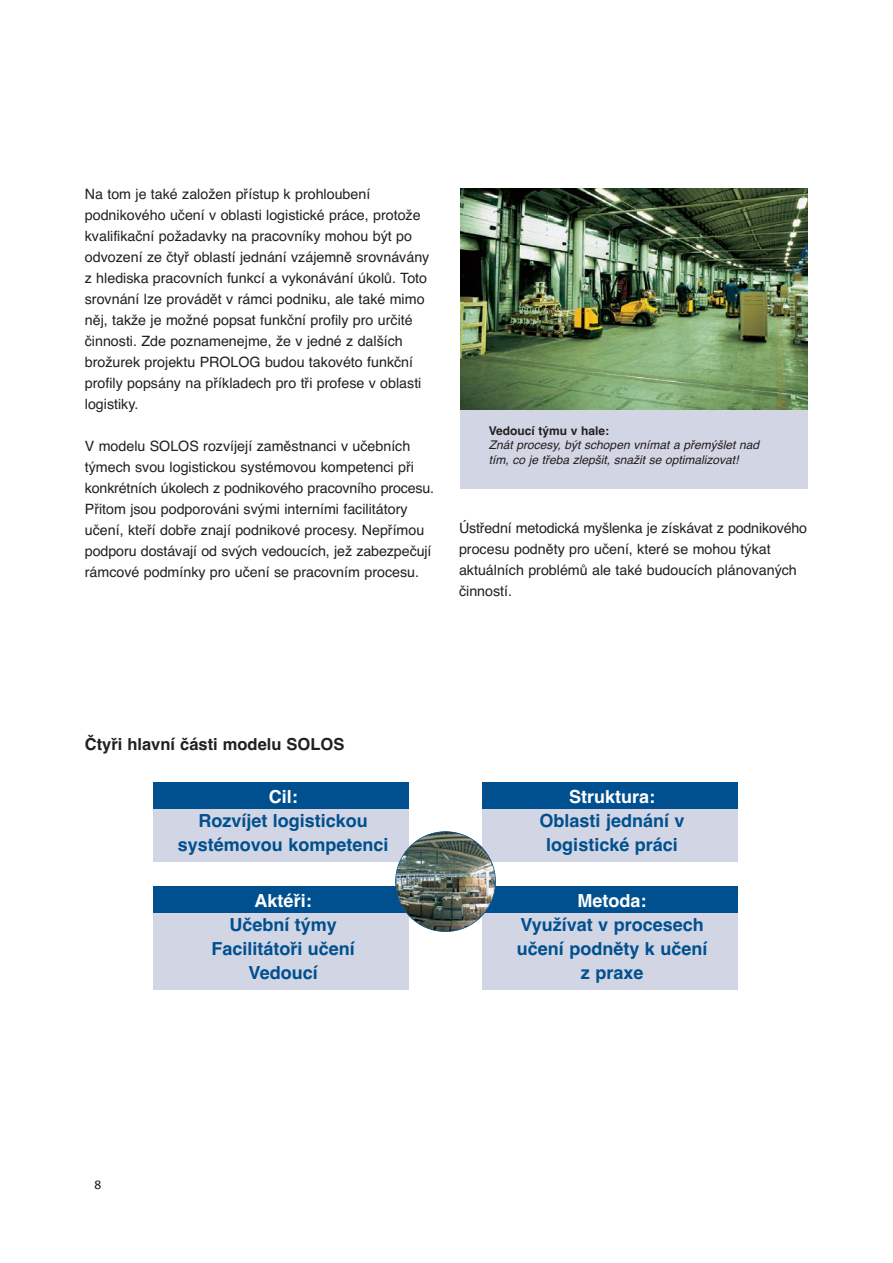
<style>
.page{position:relative;width:893px;height:1263px;background:#fff}
.page>*{position:absolute;margin:0;border:0;box-sizing:border-box;transform-origin:0 0}
.t1{font:700 18px/24px "Helvetica CE";color:#00508f;text-align:center}
.t2{font:700 18px "Helvetica CE";color:#fff}
.t3{font:700 16.5px "Helvetica CE";color:#231f20}
.t4{font:14.25px/21px "Helvetica CE";color:#231f20}
.t5{font:12.75px "Meta Plus Book Caps";color:#231f20}
.t6{font:italic 12px/14.4px "Helvetica CE";color:#231f20}
.t7{font:700 12px "Helvetica CE";color:#231f20}
</style>
<div class="page">
<div style="left:460px;top:225px;width:348px;height:263px;background:#d2d5e4"></div>
<div style="left:153px;top:783px;width:256px;height:79px;background:#d2d5e4"></div>
<div style="left:153px;top:783px;width:256px;height:26px;background:#00508f"></div>
<div style="left:482px;top:783px;width:256px;height:79px;background:#d2d5e4"></div>
<div style="left:482px;top:783px;width:255px;height:26px;background:#00508f"></div>
<div style="left:153px;top:887px;width:256px;height:102px;background:#d2d5e4"></div>
<div style="left:153px;top:887px;width:256px;height:26px;background:#00508f"></div>
<div style="left:482px;top:887px;width:256px;height:102px;background:#d2d5e4"></div>
<div style="left:482px;top:887px;width:255px;height:26px;background:#00508f"></div>
<img style="left:461px;top:188px;width:347px;height:222px">
<img style="left:396px;top:832px;width:99px;height:99px;border-radius:50%">
<div style="left:395px;top:831px;width:101px;height:101px;border:2px solid #00508f;border-radius:50%"></div>
<p class="t4" style="left:85px;top:185px;width:346px">Na tom je také založen přístup k prohloubení podnikového učení v oblasti logistické práce, protože kvalifikační požadavky na pracovníky mohou být po odvození ze čtyř oblastí jednání vzájemně srovnávány z hlediska pracovních funkcí a vykonávání úkolů. Toto srovnání lze provádět v rámci podniku, ale také mimo něj, takže je možné popsat funkční profily pro určité činnosti. Zde poznamenejme, že v jedné z dalších brožurek projektu PROLOG budou takovéto funkční profily popsány na příkladech pro tři profese v oblasti logistiky.</p>
<p class="t4" style="left:85px;top:437px;width:351px">V modelu SOLOS rozvíjejí zaměstnanci v učebních týmech svou logistickou systémovou kompetenci při konkrétních úkolech z podnikového pracovního procesu.<br>Přitom jsou podporováni svými interními facilitátory učení, kteří dobře znají podnikové procesy. Nepřímou podporu dostávají od svých vedoucích, jež zabezpečují rámcové podmínky pro učení se pracovním procesu.</p>
<p class="t7" style="left:489px;top:426px;width:122px">Vedoucí týmu v hale:</p>
<p class="t6" style="left:489px;top:439px;width:274px">Znát procesy, být schopen vnímat a přemýšlet nad tím, co je třeba zlepšit, snažit se optimalizovat!</p>
<p class="t4" style="left:459px;top:519px;width:350px">Ústřední metodická myšlenka je získávat z podnikového procesu podněty pro učení, které se mohou týkat aktuálních problémů ale také budoucích plánovaných činností.</p>
<p class="t3" style="left:85px;top:738px;width:261px">Čtyři hlavní části modelu SOLOS</p>
<p class="t2" style="left:269px;top:790px;width:30px">Cil:</p>
<p class="t1" style="left:178px;top:810px;width:212px">Rozvíjet logistickou systémovou kompetenci</p>
<p class="t2" style="left:255px;top:894px;width:59px">Aktéři:</p>
<p class="t1" style="left:211px;top:914px;width:145px">Učební týmy<br>Facilitátoři učení<br>Vedoucí</p>
<p class="t2" style="left:569px;top:790px;width:88px">Struktura:</p>
<p class="t1" style="left:540px;top:810px;width:147px">Oblasti jednání v logistické práci</p>
<p class="t2" style="left:578px;top:894px;width:70px">Metoda:</p>
<p class="t1" style="left:517px;top:914px;width:192px">Využívat v procesech učení podněty k učení z praxe</p>
<p class="t5" style="left:95px;top:1177px;width:8px">8</p>
</div>
